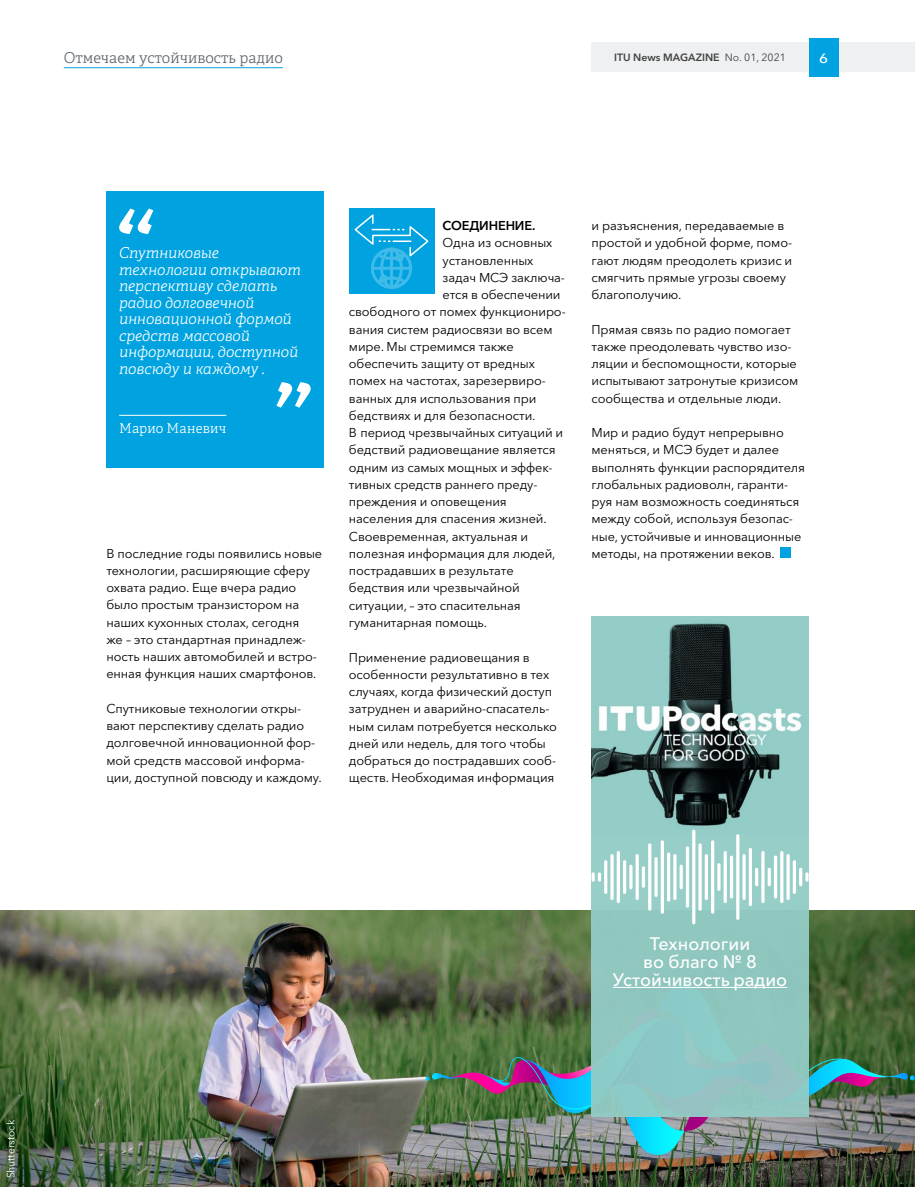
<style>
.page{position:relative;width:915px;height:1187px;background:#fff}
.page>*{position:absolute;margin:0;border:0;box-sizing:border-box;transform-origin:0 0}
.t1{font:500 18px/18px "Avenir Next W1 G";color:#fff;text-align:center}
.t2{font:italic 300 15px/16.5px "Adelle CYR";letter-spacing:-.01em;color:#fff}
.t3{font:300 15px "Adelle CYR";color:#5c666f}
.t4{font:300 13.5px "Adelle CYR";letter-spacing:.005em;color:#fff}
.t5{font:500 13.5px "Avenir Next W1 G";color:#fff;scale:1.11 1}
.t6{font:12.75px/17.2px "Avenir Next W1 G";letter-spacing:-.01em;color:#000}
.t7{font:600 12.75px "Avenir Next W1 G";letter-spacing:-.01em;color:#000}
.t8{font:600 10.5px "Avenir Next W1 G";color:#424242}
.t9{font:10.5px "Avenir Next W1 G";letter-spacing:-.01em;color:#fff}
.s1{font-weight:400}
</style>
<div class="page">
<div style="left:349px;top:209px;width:85px;height:85px;background:#00a3e0"></div>
<svg style="left:354px;top:214px;width:75px;height:75px"></svg>
<div style="left:780px;top:547px;width:10px;height:11px;background:#00a3e0"></div>
<img style="left:0;top:910px;width:914px;height:276px">
<div style="left:106px;top:191px;width:217px;height:277px;background:#00a3e0"></div>
<hr style="left:119px;top:415px;width:107px;height:1px;background:#fff">
<svg style="left:119px;top:208px;width:34px;height:26px"></svg>
<svg style="left:276px;top:382px;width:34px;height:25px"></svg>
<img style="left:425px;top:984px;width:489px;height:175px">
<div style="left:591px;top:617px;width:217px;height:499px;background:#93ccc6"></div>
<img style="left:591px;top:623px;width:211px;height:210px">
<hr style="left:612px;top:986px;width:175px;height:1px;background:#fff">
<svg style="left:591px;top:872px;width:10px;height:9px"></svg>
<hr style="left:604px;top:860px;width:3px;height:33px;background:#fff;border-radius:2px">
<hr style="left:610px;top:854px;width:3px;height:46px;background:#fff;border-radius:2px">
<hr style="left:616px;top:850px;width:3px;height:53px;background:#fff;border-radius:2px">
<svg style="left:622px;top:860px;width:4px;height:33px"></svg>
<hr style="left:629px;top:864px;width:3px;height:25px;background:#fff;border-radius:2px">
<hr style="left:635px;top:854px;width:3px;height:46px;background:#fff;border-radius:2px">
<svg style="left:641px;top:866px;width:4px;height:21px"></svg>
<hr style="left:648px;top:843px;width:3px;height:67px;background:#fff;border-radius:2px">
<hr style="left:654px;top:857px;width:3px;height:39px;background:#fff;border-radius:2px">
<hr style="left:660px;top:840px;width:3px;height:73px;background:#fff;border-radius:2px">
<svg style="left:666px;top:852px;width:4px;height:49px"></svg>
<hr style="left:673px;top:854px;width:3px;height:46px;background:#fff;border-radius:2px">
<hr style="left:679px;top:864px;width:3px;height:25px;background:#fff;border-radius:2px">
<hr style="left:685px;top:846px;width:3px;height:61px;background:#fff;border-radius:2px">
<hr style="left:692px;top:829px;width:3px;height:95px;background:#fff;border-radius:2px">
<hr style="left:698px;top:843px;width:3px;height:67px;background:#fff;border-radius:2px">
<hr style="left:704px;top:854px;width:3px;height:46px;background:#fff;border-radius:2px">
<svg style="left:710px;top:840px;width:4px;height:73px"></svg>
<hr style="left:717px;top:863px;width:3px;height:27px;background:#fff;border-radius:2px">
<hr style="left:723px;top:850px;width:3px;height:53px;background:#fff;border-radius:2px">
<hr style="left:729px;top:855px;width:3px;height:43px;background:#fff;border-radius:2px">
<hr style="left:736px;top:834px;width:3px;height:85px;background:#fff;border-radius:2px">
<hr style="left:742px;top:854px;width:3px;height:46px;background:#fff;border-radius:2px">
<hr style="left:748px;top:847px;width:3px;height:59px;background:#fff;border-radius:2px">
<svg style="left:754px;top:867px;width:4px;height:19px"></svg>
<hr style="left:761px;top:850px;width:3px;height:53px;background:#fff;border-radius:2px">
<hr style="left:767px;top:867px;width:3px;height:19px;background:#fff;border-radius:2px">
<hr style="left:773px;top:855px;width:3px;height:43px;background:#fff;border-radius:2px">
<hr style="left:780px;top:850px;width:3px;height:53px;background:#fff;border-radius:2px">
<hr style="left:786px;top:854px;width:3px;height:46px;background:#fff;border-radius:2px">
<hr style="left:792px;top:860px;width:3px;height:33px;background:#fff;border-radius:2px">
<svg style="left:798px;top:867px;width:4px;height:19px"></svg>
<svg style="left:805px;top:872px;width:3px;height:9px"></svg>
<div style="left:591px;top:43px;width:323px;height:29px;background:#eff0f1"></div>
<div style="left:808px;top:38px;width:30px;height:39px;background:#00a3e0"></div>
<hr style="left:64px;top:67px;width:219px;height:1px;background:#00a3e0">
<p class="t3" style="left:64px;top:47px;width:220px">Отмечаем устойчивость радио</p>
<p class="t8" style="left:614px;top:49px;width:173px">ITU News MAGAZINE <span class="s1">No. 01, 2021</span></p>
<p class="t5" style="left:818px;top:48px;width:10px">6</p>
<p class="t9" style="left:3px;top:1178px;width:60px;rotate:-90deg">Shutterstock</p>
<p class="t2" style="left:119px;top:244px;width:183px">Спутниковые технологии открывают перспективу сделать радио долговечной инновационной формой средств массовой информации, доступной повсюду и каждому .</p>
<p class="t4" style="left:119px;top:418px;width:109px">Марио Маневич</p>
<p class="t6" style="left:106px;top:543px;width:217px">В последние годы появились новые технологии, расширяющие сферу охвата радио. Еще вчера радио было простым транзистором на наших кухонных столах, сегодня<br>же – это стандартная принадлеж&shy;ность наших автомобилей и встро&shy;енная функция наших смартфонов.</p>
<p class="t6" style="left:106px;top:698px;width:217px">Спутниковые технологии откры&shy;вают перспективу сделать радио долговечной инновационной фор&shy;мой средств массовой информа&shy;ции, доступной повсюду и каждому.</p>
<p class="t7" style="left:442px;top:215px;width:94px">СОЕДИНЕНИЕ.</p>
<p class="t6" style="left:442px;top:233px;width:111px">Одна из основных</p>
<p class="t6" style="left:442px;top:250px;width:92px">установленных</p>
<p class="t6" style="left:442px;top:267px;width:124px">задач МСЭ заключа-</p>
<p class="t6" style="left:442px;top:285px;width:119px">ется в обеспечении</p>
<p class="t6" style="left:349px;top:302px;width:218px">свободного от помех функциониро-</p>
<p class="t6" style="left:349px;top:319px;width:205px">вания систем радиосвязи во всем</p>
<p class="t6" style="left:349px;top:336px;width:166px">мире. Мы стремимся также</p>
<p class="t6" style="left:349px;top:354px;width:187px">обеспечить защиту от вредных</p>
<p class="t6" style="left:349px;top:371px;width:198px">помех на частотах, зарезервиро-</p>
<p class="t6" style="left:349px;top:388px;width:189px">ванных для использования при</p>
<p class="t6" style="left:349px;top:405px;width:188px">бедствиях и для безопасности.</p>
<p class="t6" style="left:349px;top:423px;width:216px">В период чрезвычайных ситуаций и</p>
<p class="t6" style="left:349px;top:440px;width:208px">бедствий радиовещание является</p>
<p class="t6" style="left:349px;top:457px;width:205px">одним из самых мощных и эффек-</p>
<p class="t6" style="left:349px;top:474px;width:190px">тивных средств раннего преду-</p>
<p class="t6" style="left:349px;top:492px;width:159px">преждения и оповещения</p>
<p class="t6" style="left:349px;top:509px;width:199px">населения для спасения жизней.</p>
<p class="t6" style="left:349px;top:526px;width:181px">Своевременная, актуальная и</p>
<p class="t6" style="left:349px;top:543px;width:208px">полезная информация для людей,</p>
<p class="t6" style="left:349px;top:561px;width:166px">пострадавших в результате</p>
<p class="t6" style="left:349px;top:578px;width:172px">бедствия или чрезвычайной</p>
<p class="t6" style="left:349px;top:595px;width:173px">ситуации, – это спасительная</p>
<p class="t6" style="left:349px;top:612px;width:139px">гуманитарная помощь.</p>
<p class="t6" style="left:349px;top:647px;width:209px">Применение радиовещания в особенности результативно в тех случаях, когда физический доступ затруднен и аварийно-спасатель&shy;ным силам потребуется несколько дней или недель, для того чтобы добраться до пострадавших сооб&shy;ществ. Необходимая информация</p>
<p class="t6" style="left:591px;top:216px;width:202px">и разъяснения, передаваемые в простой и удобной форме, помо&shy;гают людям преодолеть кризис и смягчить прямые угрозы своему благополучию.</p>
<p class="t6" style="left:591px;top:319px;width:208px">Прямая связь по радио помогает также преодолевать чувство изо&shy;ляции и беспомощности, которые испытывают затронутые кризисом сообщества и отдельные люди.</p>
<p class="t6" style="left:591px;top:423px;width:215px">Мир и радио будут непрерывно меняться, и МСЭ будет и далее выполнять функции распорядителя глобальных радиоволн, гаранти&shy;руя нам возможность соединяться между собой, используя безопас&shy;ные, устойчивые и инновационные методы, на протяжении веков.</p>
<h1 class="t1" style="left:612px;top:932px;width:176px">Технологии<br>во благо № 8<br>Устойчивость радио</h1>
</div>
